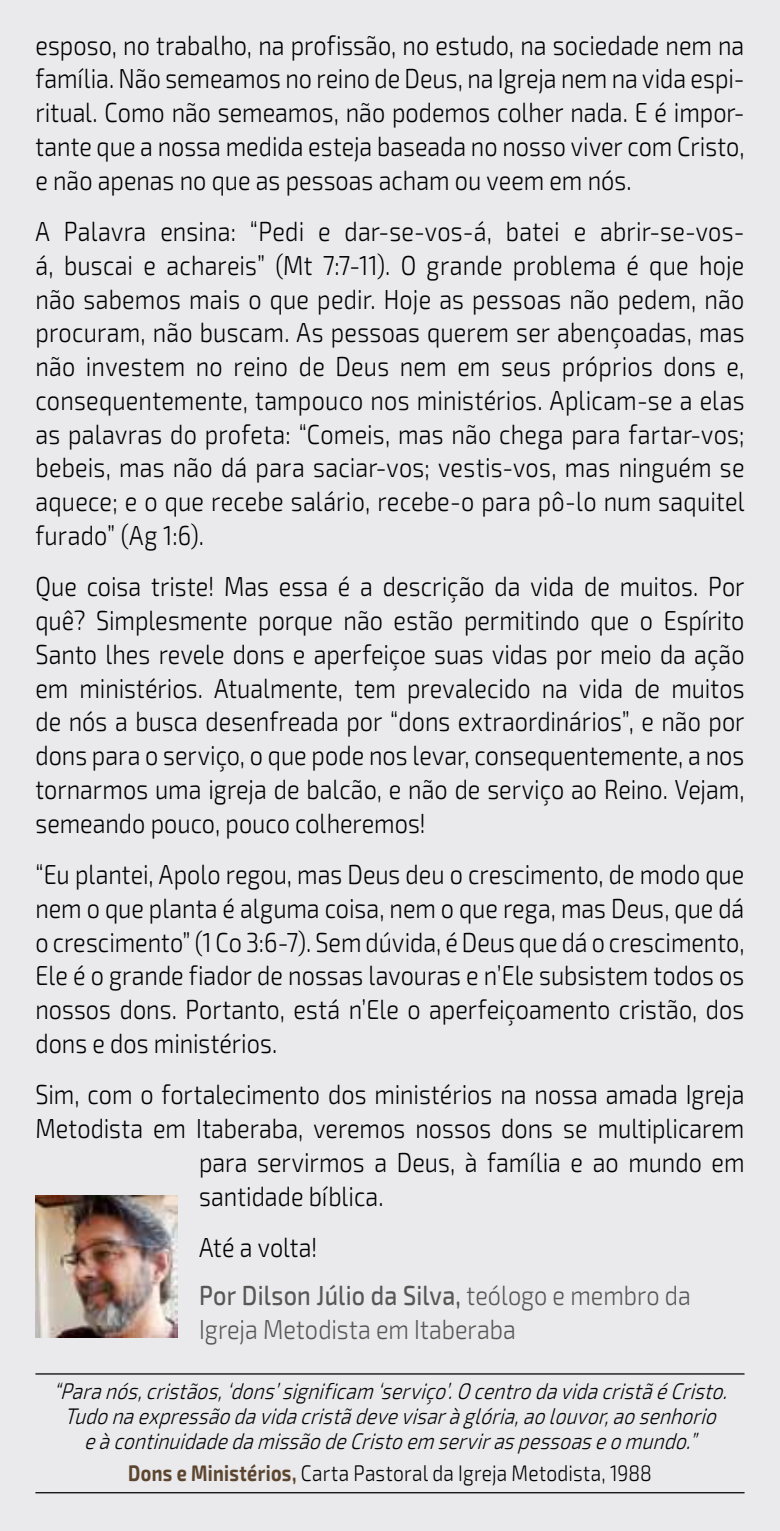
<style>
.page{position:relative;width:780px;height:1531px;background:#eae9eb}
.page>*{position:absolute;margin:0;border:0;box-sizing:border-box;transform-origin:0 0}
.t1{font:300 27.5px/33.8px "Exo 2";color:#000;text-align:justify;scale:.85 1}
.t2{font:500 27.5px/48px "Exo 2";letter-spacing:.01em;color:#575756;scale:.85 1}
.t3{font:300 27.5px "Exo 2";letter-spacing:.005em;color:#575756;scale:.85 1}
.t4{font:italic 300 22.5px/25px "Exo 2";color:#000;text-align:center;scale:.85 1}
.t5{font:300 22.5px "Exo 2";letter-spacing:.01em;color:#000;scale:.85 1}
.s1{font-weight:300;color:#000}
.s2{font-weight:300}
.s3{font-weight:700;color:#5c4630}
</style>
<div class="page">
<hr style="left:35px;top:1373px;width:709px;height:1px;background:#000">
<hr style="left:35px;top:1492px;width:709px;height:1px;background:#000">
<img style="left:35px;top:1195px;width:142px;height:142px">
<p class="t1" style="left:35px;top:29px;width:835px">esposo, no trabalho, na profissão, no estudo, na sociedade nem na família. Não semeamos no reino de Deus, na Igreja nem na vida espi&shy;ritual. Como não semeamos, não podemos colher nada. E é impor&shy;tante que a nossa medida esteja baseada no nosso viver com Cristo, e não apenas no que as pessoas acham ou veem em nós.</p>
<p class="t1" style="left:35px;top:215px;width:835px">A Palavra ensina: “Pedi e dar-se-vos-á, batei e abrir-se-vos&shy;á, buscai e achareis” (Mt 7:7-11). O grande problema é que hoje não sabemos mais o que pedir. Hoje as pessoas não pedem, não procuram, não buscam. As pessoas querem ser abençoadas, mas não investem no reino de Deus nem em seus próprios dons e, consequentemente, tampouco nos ministérios. Aplicam-se a elas as palavras do profeta: “Comeis, mas não chega para fartar-vos; bebeis, mas não dá para saciar-vos; vestis-vos, mas ninguém se aquece; e o que recebe salário, recebe-o para pô-lo num saquitel furado” (Ag 1:6).</p>
<p class="t1" style="left:35px;top:570px;width:835px">Que coisa triste! Mas essa é a descrição da vida de muitos. Por quê? Simplesmente porque não estão permitindo que o Espírito Santo lhes revele dons e aperfeiçoe suas vidas por meio da ação em ministérios. Atualmente, tem prevalecido na vida de muitos de nós a busca desenfreada por “dons extraordinários”, e não por dons para o serviço, o que pode nos levar, consequentemente, a nos tornarmos uma igreja de balcão, e não de serviço ao Reino. Vejam, semeando pouco, pouco colheremos!</p>
<p class="t1" style="left:35px;top:858px;width:835px">“Eu plantei, Apolo regou, mas Deus deu o crescimento, de modo que nem o que planta é alguma coisa, nem o que rega, mas Deus, que dá o crescimento” (1 Co 3:6-7). Sem dúvida, é Deus que dá o crescimento, Ele é o grande fiador de nossas lavouras e n’Ele subsistem todos os nossos dons. Portanto, está n’Ele o aperfeiçoamento cristão, dos dons e dos ministérios.</p>
<p class="t1" style="left:35px;top:1078px;width:835px">Sim, com o fortalecimento dos ministérios na nossa amada Igreja</p>
<p class="t1" style="left:35px;top:1112px;width:835px">Metodista em Itaberaba, veremos nossos dons se multiplicarem</p>
<p class="t1" style="left:199px;top:1146px;width:643px">para servirmos a Deus, à família e ao mundo em</p>
<p class="t1" style="left:199px;top:1179px;width:218px">santidade bíblica.</p>
<p class="t2" style="left:199px;top:1224px;width:580px"><span class="s1">Até a volta!<br></span>Por Dilson Júlio da Silva, <span class="s2">teólogo e membro da</span></p>
<p class="t3" style="left:199px;top:1313px;width:374px">Igreja Metodista em Itaberaba</p>
<p class="t4" style="left:53px;top:1379px;width:802px">“Paranós,cristãos,‘dons’significam ‘serviço’.OcentrodavidacristãéCristo.<br>Tudonaexpressãodavidacristãdevevisaràglória,aolouvor,aosenhorio eàcontinuidadedamissãodeCristoem serviraspessoaseomundo.”</p>
<p class="t5" style="left:128px;top:1460px;width:617px"><span class="s3">Dons e Ministérios,</span> Carta Pastoral da Igreja Metodista, 1988</p>
</div>
